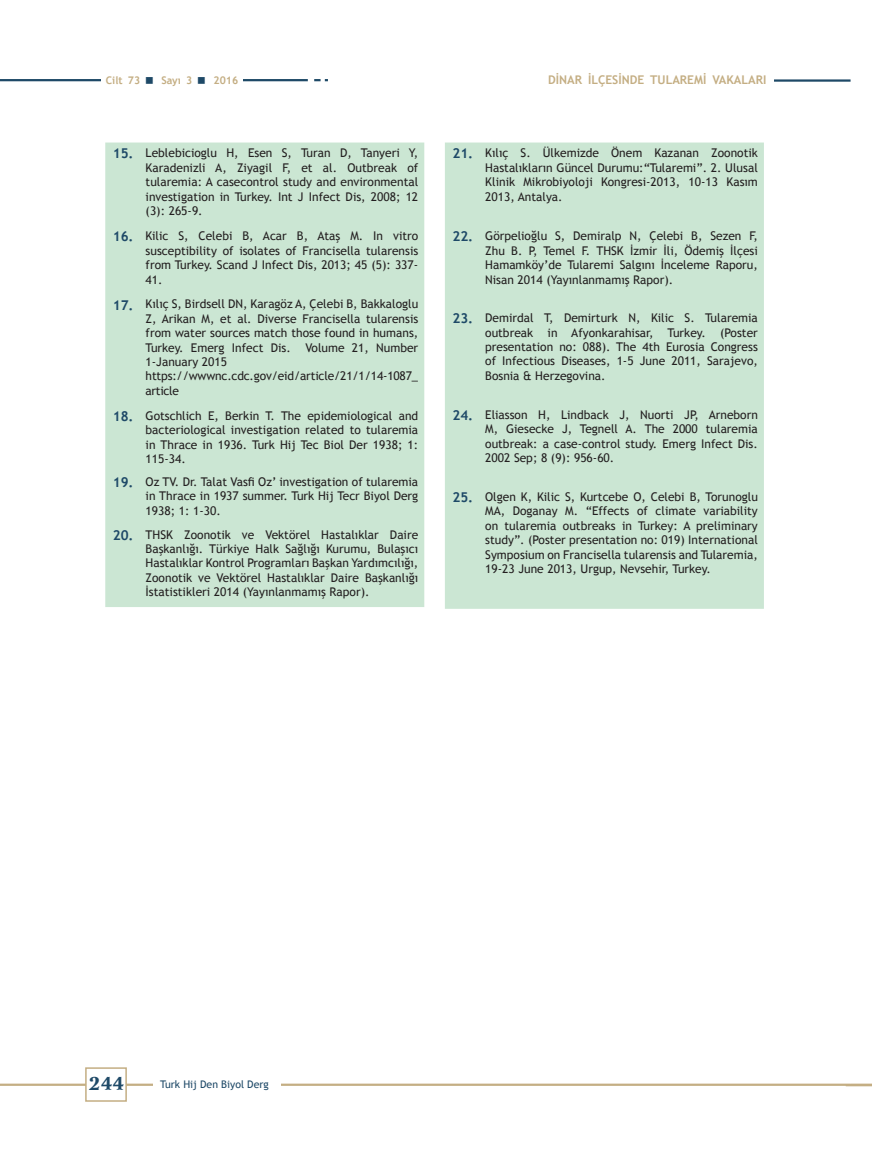
<style>
.page{position:relative;width:872px;height:1170px;background:#fff}
.page>*{position:absolute;margin:0;border:0;box-sizing:border-box;transform-origin:0 0}
.t1{font:900 18px "Arrus BT";color:#1e4967}
.metin{font:700 13.5px "Trebuchet MS";color:#1e4967}
.metin-2{font:12px/14.4px "Trebuchet MS";color:#231f20;text-align:justify}
.metin-3{font:700 12px "Trebuchet MS";color:#c4ae83}
.t2{font:10.5px "Trebuchet MS";color:#1e4967}
.t3{font:700 10.5px "Trebuchet MS";color:#c4ae83}
</style>
<div class="page">
<hr style="left:0;top:79px;width:328px;height:2px;background:#1e4967">
<hr style="left:0;top:1083px;width:850px;height:2px;background:#c4ae83">
<div style="left:85px;top:1067px;width:42px;height:34px;background:#fff;border:2px solid #c4ae83"></div>
<div style="left:153px;top:1077px;width:128px;height:14px;background:#fff"></div>
<div style="left:101px;top:75px;width:141px;height:13px;background:#fff"></div>
<svg style="left:308px;top:79px;width:6px;height:2px"></svg>
<svg style="left:320px;top:79px;width:5px;height:3px"></svg>
<hr style="left:774px;top:79px;width:76px;height:3px;background:#1e4967">
<div style="left:105px;top:142px;width:319px;height:465px;background:#cbe6d3"></div>
<div style="left:445px;top:142px;width:319px;height:466px;background:#cbe6d3"></div>
<hr style="left:845px;top:1083px;width:27px;height:3px;background:#c4ae83">
<p class="t3" style="left:106px;top:74px;width:36px">Cilt 73</p>
<p class="t3" style="left:161px;top:74px;width:33px">Sayı 3</p>
<p class="t3" style="left:214px;top:74px;width:26px">2016</p>
<p class="metin-3" style="left:548px;top:72px;width:220px">DINAR İLÇESINDE TULAREMI VAKALARI</p>
<p class="metin" style="left:113px;top:145px;width:22px">15.</p>
<p class="metin-2" style="left:146px;top:146px;width:274px">Leblebicioglu H, Esen S, Turan D, Tanyeri Y, Karadenizli A, Ziyagil F, et al. Outbreak of tularemia: A casecontrol study and environmental investigation in Turkey. Int J Infect Dis, 2008; 12 (3): 265-9.</p>
<p class="metin" style="left:113px;top:228px;width:22px">16.</p>
<p class="metin-2" style="left:146px;top:229px;width:274px">Kilic S, Celebi B, Acar B, Ataş M. In vitro susceptibility of isolates of Francisella tularensis from Turkey. Scand J Infect Dis, 2013; 45 (5): 337- 41.</p>
<p class="metin" style="left:113px;top:296px;width:22px">17.</p>
<p class="metin-2" style="left:146px;top:297px;width:274px">Kılıç S, Birdsell DN, Karagöz A, Çelebi B, Bakkaloglu Z, Arikan M, et al. Diverse Francisella tularensis from water sources match those found in humans, Turkey. Emerg Infect Dis. Volume 21, Number 1-January 2015</p>
<p class="metin-2" style="left:146px;top:369px;width:274px">https://wwwnc.cdc.gov/eid/article/21/1/14-1087_ article</p>
<p class="metin" style="left:113px;top:407px;width:22px">18.</p>
<p class="metin-2" style="left:146px;top:408px;width:274px">Gotschlich E, Berkin T. The epidemiological and bacteriological investigation related to tularemia in Thrace in 1936. Turk Hij Tec Biol Der 1938; 1:<br>115-34.</p>
<p class="metin" style="left:113px;top:473px;width:22px">19.</p>
<p class="metin-2" style="left:146px;top:474px;width:274px">Oz TV. Dr. Talat Vasfi Oz’ investigation of tularemia in Thrace in 1937 summer. Turk Hij Tecr Biyol Derg 1938; 1: 1-30.</p>
<p class="metin" style="left:113px;top:526px;width:22px">20.</p>
<p class="metin-2" style="left:146px;top:527px;width:274px">THSK Zoonotik ve Vektörel Hastalıklar Daire Başkanlığı. Türkiye Halk Sağlığı Kurumu, Bulaşıcı Hastalıklar Kontrol Programları Başkan Yardımcılığı, Zoonotik ve Vektörel Hastalıklar Daire Başkanlığı İstatistikleri 2014 (Yayınlanmamış Rapor).</p>
<p class="metin" style="left:452px;top:145px;width:22px">21.</p>
<p class="metin-2" style="left:485px;top:146px;width:274px">Kılıç S. Ülkemizde Önem Kazanan Zoonotik Hastalıkların Güncel Durumu:“Tularemi”. 2. Ulusal Klinik Mikrobiyoloji Kongresi-2013, 10-13 Kasım 2013, Antalya.</p>
<p class="metin" style="left:452px;top:228px;width:22px">22.</p>
<p class="metin-2" style="left:485px;top:229px;width:274px">Görpelioğlu S, Demiralp N, Çelebi B, Sezen F, Zhu B. P, Temel F. THSK İzmir İli, Ödemiş İlçesi Hamamköy’de Tularemi Salgını İnceleme Raporu, Nisan 2014 (Yayınlanmamış Rapor).</p>
<p class="metin" style="left:452px;top:310px;width:22px">23.</p>
<p class="metin-2" style="left:485px;top:311px;width:274px">Demirdal T, Demirturk N, Kilic S. Tularemia outbreak in Afyonkarahisar, Turkey. (Poster presentation no: 088). The 4th Eurosia Congress of Infectious Diseases, 1-5 June 2011, Sarajevo, Bosnia &amp; Herzegovina.</p>
<p class="metin" style="left:452px;top:407px;width:22px">24.</p>
<p class="metin-2" style="left:485px;top:407px;width:274px">Eliasson H, Lindback J, Nuorti JP, Arneborn M, Giesecke J, Tegnell A. The 2000 tularemia outbreak: a case-control study. Emerg Infect Dis.<br>2002 Sep; 8 (9): 956-60.</p>
<p class="metin" style="left:452px;top:488px;width:22px">25.</p>
<p class="metin-2" style="left:485px;top:489px;width:274px">Olgen K, Kilic S, Kurtcebe O, Celebi B, Torunoglu MA, Doganay M. “Effects of climate variability on tularemia outbreaks in Turkey: A preliminary study”. (Poster presentation no: 019) International Symposium on Francisella tularensis and Tularemia, 19-23 June 2013, Urgup, Nevsehir, Turkey.</p>
<h1 class="t1" style="left:89px;top:1071px;width:37px">244</h1>
<p class="t2" style="left:160px;top:1078px;width:110px">Turk Hij Den Biyol Derg</p>
</div>
